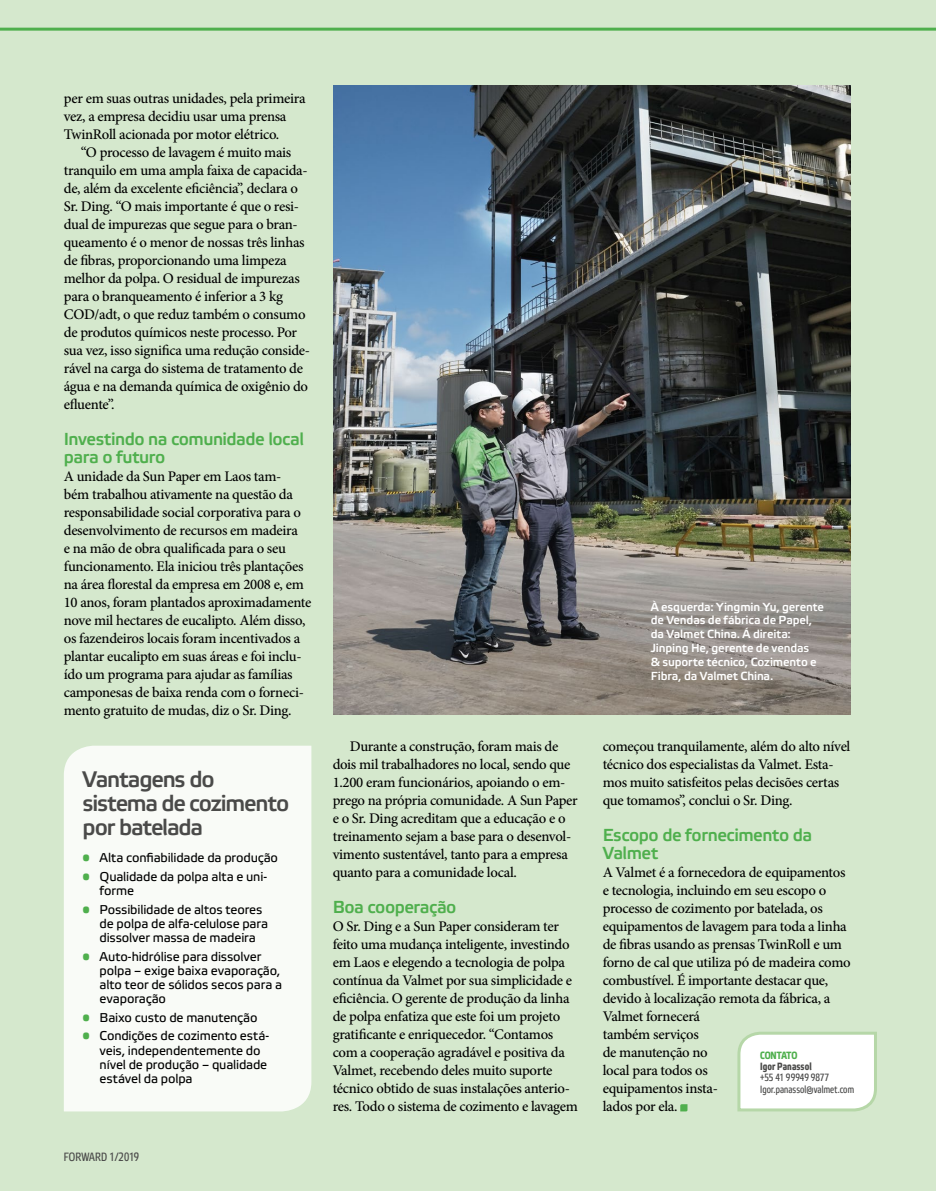
<style>
.page{position:relative;width:936px;height:1191px;background:#fff}
.page>*{position:absolute;margin:0;border:0;box-sizing:border-box;transform-origin:0 0}
.t1{font:500 22.5px/24px "Etelka";letter-spacing:-.05em;color:#4a4a49}
.t2{font:500 17.4px/18px "Etelka";letter-spacing:-.03em;color:#4faf4d}
.t3{font:500 14.7px/18px "Minion Pro";letter-spacing:-.02em;color:#000}
.t4{font:12.75px/14.2px "Etelka Text";letter-spacing:-.015em;color:#000}
.t5{font:12px "Etelka Narrow Text";letter-spacing:.01em;color:#4a4a49}
.t6{font:500 11.7px/14px "Etelka";letter-spacing:-.01em;color:#fff}
.t7{font:10.5px/11.2px "Etelka Narrow Text";letter-spacing:.01em;color:#4a4a49}
.t8{font:700 10.5px "Etelka Narrow Text";letter-spacing:.01em;color:#4a4a49}
.t9{font:700 10.5px "Etelka Narrow Text";letter-spacing:-.005em;color:#4faf4d}
.s1{color:#4faf4d}
</style>
<div class="page">
<div style="left:0;top:0;width:935px;height:1191px;background:#d5e8cd"></div>
<svg style="left:680px;top:1104px;width:7px;height:7px"></svg>
<svg style="left:737px;top:1031px;width:140px;height:81px;background:#f5f9f3"></svg>
<div style="left:64px;top:745px;width:247px;height:366px;background:#f9fbf7"></div>
<img style="left:333px;top:85px;width:517px;height:629px">
<hr style="left:0;top:28px;width:935px;height:3px;background:#4faf4d">
<p class="t3" style="left:64px;top:89px;width:243px">per em suas outras unidades, pela primeira vez, a empresa decidiu usar uma prensa<br>TwinRoll acionada por motor elétrico.</p>
<p class="t3" style="left:64px;top:143px;width:248px;text-indent:17px">“O processo de lavagem é muito mais tranquilo em uma ampla faixa de capacida&shy;de, além da excelente eficiência”, declara o Sr. Ding. “O mais importante é que o resi&shy;dual de impurezas que segue para o bran&shy;queamento é o menor de nossas três linhas de fibras, proporcionando uma limpeza melhor da polpa. O residual de impurezas para o branqueamento é inferior a 3 kg COD/adt, o que reduz também o consumo de produtos químicos neste processo. Por sua vez, isso significa uma redução conside&shy;rável na carga do sistema de tratamento de água e na demanda química de oxigênio do efluente”.</p>
<p class="t2" style="left:64px;top:430px;width:242px">Investindo na comunidade local para o futuro</p>
<p class="t3" style="left:64px;top:467px;width:249px">A unidade da Sun Paper em Laos tam-<br>bém trabalhou ativamente na questão da responsabilidade social corporativa para o desenvolvimento de recursos em madeira<br>e na mão de obra qualificada para o seu funcionamento. Ela iniciou três plantações na área florestal da empresa em 2008 e, em 10 anos, foram plantados aproximadamente nove mil hectares de eucalipto. Além disso, os fazendeiros locais foram incentivados a plantar eucalipto em suas áreas e foi inclu&shy;ído um programa para ajudar as famílias camponesas de baixa renda com o forneci&shy;mento gratuito de mudas, diz o Sr. Ding.</p>
<h1 class="t1" style="left:83px;top:768px;width:208px">Vantagens do sistema de cozimento por batelada</h1>
<p class="t4" style="left:83px;top:851px;width:197px"><span class="s1">•</span> Alta confiabilidade da produção</p>
<p class="t4" style="left:100px;top:869px;width:169px;text-indent:-17px"><span class="s1">•</span> Qualidade da polpa alta e uni&shy;forme</p>
<p class="t4" style="left:100px;top:902px;width:170px;text-indent:-17px"><span class="s1">•</span> Possibilidade de altos teores de polpa de alfa-celulose para dissolver massa de madeira</p>
<p class="t4" style="left:100px;top:949px;width:184px;text-indent:-17px"><span class="s1">•</span> Auto-hidrólise para dissolver polpa – exige baixa evaporação, alto teor de sólidos secos para a evaporação</p>
<p class="t4" style="left:83px;top:1010px;width:176px"><span class="s1">•</span> Baixo custo de manutenção</p>
<p class="t4" style="left:100px;top:1029px;width:171px;text-indent:-17px"><span class="s1">•</span> Condições de cozimento está&shy;veis, independentemente do nível de produção – qualidade estável da polpa</p>
<p class="t5" style="left:64px;top:1150px;width:77px">FORWARD 1/2019</p>
<p class="t3" style="left:332px;top:737px;width:247px;text-indent:17px">Durante a construção, foram mais de dois mil trabalhadores no local, sendo que 1.200 eram funcionários, apoiando o em&shy;prego na própria comunidade. A Sun Paper e o Sr. Ding acreditam que a educação e o treinamento sejam a base para o desenvol&shy;vimento sustentável, tanto para a empresa quanto para a comunidade local.</p>
<p class="t2" style="left:332px;top:898px;width:125px">Boa cooperação</p>
<p class="t3" style="left:332px;top:917px;width:247px">O Sr. Ding e a Sun Paper consideram ter feito uma mudança inteligente, investindo em Laos e elegendo a tecnologia de polpa contínua da Valmet por sua simplicidade e eficiência. O gerente de produção da linha de polpa enfatiza que este foi um projeto gratificante e enriquecedor. “Contamos com a cooperação agradável e positiva da Valmet, recebendo deles muito suporte técnico obtido de suas instalações anterio&shy;res. Todo o sistema de cozimento e lavagem</p>
<p class="t6" style="left:650px;top:599px;width:175px">À esquerda: Yingmin Yu, gerente de Vendas de fábrica de Papel, da Valmet China. Á direita:<br>Jinping He, gerente de vendas<br>&amp; suporte técnico, Cozimento e<br>Fibra, da Valmet China.</p>
<p class="t3" style="left:602px;top:737px;width:249px">começou tranquilamente, além do alto nível técnico dos especialistas da Valmet. Esta&shy;mos muito satisfeitos pelas decisões certas que tomamos”, conclui o Sr. Ding.</p>
<p class="t2" style="left:602px;top:826px;width:211px">Escopo de fornecimento da<br>Valmet</p>
<p class="t3" style="left:602px;top:863px;width:249px">A Valmet é a fornecedora de equipamentos e tecnologia, incluindo em seu escopo o processo de cozimento por batelada, os equipamentos de lavagem para toda a linha de fibras usando as prensas TwinRoll e um forno de cal que utiliza pó de madeira como combustível. É importante destacar que, devido à localização remota da fábrica, a<br>Valmet fornecerá<br>também serviços<br>de manutenção no<br>local para todos os<br>equipamentos insta-<br>lados por ela.</p>
<p class="t9" style="left:760px;top:1049px;width:39px">CONTATO</p>
<p class="t8" style="left:760px;top:1060px;width:53px">Igor Panassol</p>
<p class="t7" style="left:760px;top:1072px;width:95px">+55 41 99949 9877<br>Igor.panassol@valmet.com</p>
</div>
